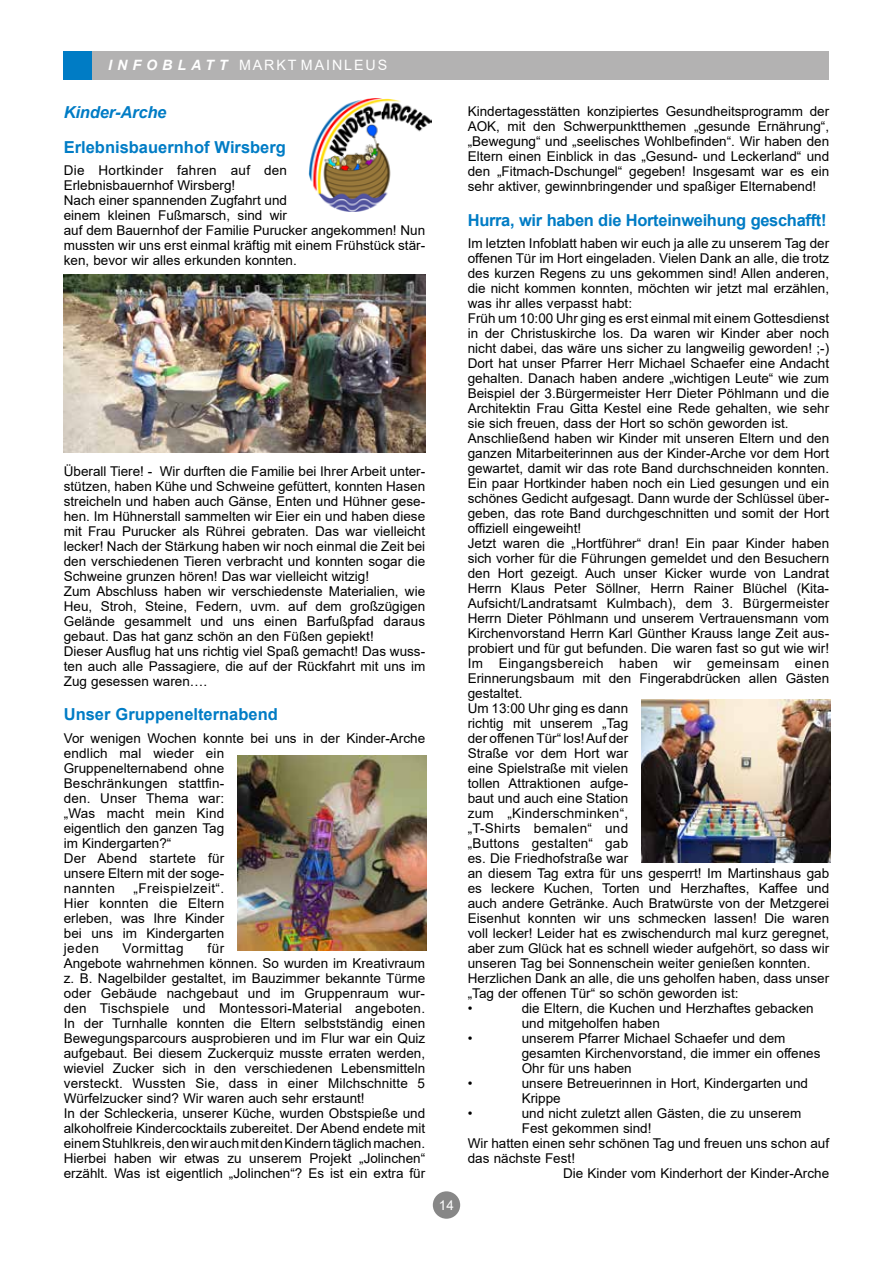
<style>
.page{position:relative;width:893px;height:1263px;background:#fff}
.page>*{position:absolute;margin:0;border:0;box-sizing:border-box;transform-origin:0 0}
.t1{font:700 16.5px "Arial";color:#007cc5}
.t2{font:700 16.5px "Arial";letter-spacing:-.02em;color:#007cc5}
.t3{font:italic 700 16.5px "Arial";letter-spacing:-.01em;color:#007cc5}
.t4{font:14.25px "Arial";letter-spacing:.135em;color:#fff}
.t5{font:13.5px/15px "Arial";color:#000}
.t6{font:13.5px "Arial";letter-spacing:.04em;color:#000}
.t7{font:13.5px "Arial";color:#fff}
.s1{font-weight:700;font-style:italic}
</style>
<div class="page">
<div style="left:64px;top:51px;width:765px;height:28px;background:#b3b2b2"></div>
<div style="left:64px;top:51px;width:28px;height:28px;background:#007cc5"></div>
<div style="left:433px;top:1191px;width:27px;height:28px;background:#878787;border-radius:50%"></div>
<img style="left:309px;top:98px;width:122px;height:114px">
<img style="left:64px;top:274px;width:361px;height:178px">
<img style="left:641px;top:700px;width:189px;height:162px">
<img style="left:237px;top:756px;width:189px;height:194px">
<p class="t4" style="left:108px;top:55px;width:281px"><span class="s1">I N F O B L AT T</span> MARKT MAINLEUS</p>
<p class="t3" style="left:64px;top:102px;width:104px">Kinder-Arche</p>
<p class="t1" style="left:64px;top:135px;width:224px">Erlebnisbauernhof Wirsberg</p>
<p class="t5" style="left:64px;top:163px;width:363px">Die Hortkinder fahren auf den<br>Erlebnisbauernhof Wirsberg!<br>Nach einer spannenden Zugfahrt und<br>einem kleinen Fußmarsch, sind wir<br>auf dem Bauernhof der Familie Purucker angekommen! Nun mussten wir uns erst einmal kräftig mit einem Frühstück stär&shy;ken, bevor wir alles erkunden konnten.</p>
<p class="t5" style="left:64px;top:463px;width:363px">Überall Tiere! - Wir durften die Familie bei Ihrer Arbeit unter&shy;stützen, haben Kühe und Schweine gefüttert, konnten Hasen streicheln und haben auch Gänse, Enten und Hühner gese&shy;hen. Im Hühnerstall sammelten wir Eier ein und haben diese mit Frau Purucker als Rührei gebraten. Das war vielleicht lecker! Nach der Stärkung haben wir noch einmal die Zeit bei den verschiedenen Tieren verbracht und konnten sogar die Schweine grunzen hören! Das war vielleicht witzig!<br>Zum Abschluss haben wir verschiedenste Materialien, wie Heu, Stroh, Steine, Federn, uvm. auf dem großzügigen Gelände gesammelt und uns einen Barfußpfad daraus gebaut. Das hat ganz schön an den Füßen gepiekt!<br>Dieser Ausflug hat uns richtig viel Spaß gemacht! Das wuss&shy;ten auch alle Passagiere, die auf der Rückfahrt mit uns im Zug gesessen waren….</p>
<p class="t1" style="left:64px;top:703px;width:216px">Unser Gruppenelternabend</p>
<p class="t5" style="left:64px;top:730px;width:363px">Vor wenigen Wochen konnte bei uns in der Kinder-Arche endlich mal wieder ein<br>Gruppenelternabend ohne<br>Beschränkungen stattfin-<br>den. Unser Thema war:<br>„Was macht mein Kind<br>eigentlich den ganzen Tag<br>im Kindergarten?“<br>Der Abend startete für<br>unsere Eltern mit der soge-<br>nannten</p>
<p class="t5" style="left:64px;top:880px;width:162px;text-align:justify;text-indent:70px">„Freispielzeit“.<br>Hier konnten die Eltern erleben, was Ihre Kinder bei uns im Kindergarten jeden</p>
<p class="t5" style="left:64px;top:940px;width:363px;text-indent:144px">für<br>Angebote wahrnehmen können. So wurden im Kreativraum z. B. Nagelbilder gestaltet, im Bauzimmer bekannte Türme oder Gebäude nachgebaut und im Gruppenraum wur&shy;den Tischspiele und Montessori-Material angeboten.<br>In der Turnhalle konnten die Eltern selbstständig einen Bewegungsparcours ausprobieren und im Flur war ein Quiz aufgebaut. Bei diesem Zuckerquiz musste erraten werden, wieviel Zucker sich in den verschiedenen Lebensmitteln versteckt. Wussten Sie, dass in einer Milchschnitte 5<br>Würfelzucker sind? Wir waren auch sehr erstaunt!<br>In der Schleckeria, unserer Küche, wurden Obstspieße und alkoholfreie Kindercocktails zubereitet. Der Abend endete mit einem Stuhlkreis, den wir auch mit den Kindern täglich machen.<br>Hierbei haben wir etwas zu unserem Projekt „Jolinchen“ erzählt. Was ist eigentlich „Jolinchen“? Es ist ein extra für</p>
<p class="t6" style="left:123px;top:939px;width:63px">Vormittag</p>
<p class="t7" style="left:439px;top:1195px;width:17px">14</p>
<p class="t5" style="left:468px;top:104px;width:363px;text-align:justify">Kindertagesstätten konzipiertes Gesundheitsprogramm der AOK, mit den Schwerpunktthemen „gesunde Ernährung“, „Bewegung“ und „seelisches Wohlbefinden“. Wir haben den Eltern einen Einblick in das „Gesund- und Leckerland“ und den „Fitmach-Dschungel“ gegeben! Insgesamt war es ein sehr aktiver, gewinnbringender und spaßiger Elternabend!</p>
<p class="t2" style="left:468px;top:208px;width:360px">Hurra, wir haben die Horteinweihung geschafft!</p>
<p class="t5" style="left:468px;top:236px;width:363px">Im letzten Infoblatt haben wir euch ja alle zu unserem Tag der offenen Tür im Hort eingeladen. Vielen Dank an alle, die trotz des kurzen Regens zu uns gekommen sind! Allen anderen, die nicht kommen konnten, möchten wir jetzt mal erzählen, was ihr alles verpasst habt:<br>Früh um 10:00 Uhr ging es erst einmal mit einem Gottesdienst in der Christuskirche los. Da waren wir Kinder aber noch nicht dabei, das wäre uns sicher zu langweilig geworden! ;-)<br>Dort hat unser Pfarrer Herr Michael Schaefer eine Andacht gehalten. Danach haben andere „wichtigen Leute“ wie zum Beispiel der 3.Bürgermeister Herr Dieter Pöhlmann und die Architektin Frau Gitta Kestel eine Rede gehalten, wie sehr sie sich freuen, dass der Hort so schön geworden ist.<br>Anschließend haben wir Kinder mit unseren Eltern und den ganzen Mitarbeiterinnen aus der Kinder-Arche vor dem Hort gewartet, damit wir das rote Band durchschneiden konnten.<br>Ein paar Hortkinder haben noch ein Lied gesungen und ein schönes Gedicht aufgesagt. Dann wurde der Schlüssel über&shy;geben, das rote Band durchgeschnitten und somit der Hort offiziell eingeweiht!<br>Jetzt waren die „Hortführer“ dran! Ein paar Kinder haben sich vorher für die Führungen gemeldet und den Besuchern den Hort gezeigt. Auch unser Kicker wurde von Landrat Herrn Klaus Peter Söllner, Herrn Rainer Blüchel (Kita-Aufsicht/Landratsamt Kulmbach), dem 3. Bürgermeister Herrn Dieter Pöhlmann und unserem Vertrauensmann vom Kirchenvorstand Herrn Karl Günther Krauss lange Zeit aus&shy;probiert und für gut befunden. Die waren fast so gut wie wir!<br>Im Eingangsbereich haben wir gemeinsam einen Erinnerungsbaum mit den Fingerabdrücken allen Gästen gestaltet.<br>Um 13:00 Uhr ging es dann<br>richtig mit unserem „Tag<br>der offenen Tür“ los! Auf der<br>Straße vor dem Hort war<br>eine Spielstraße mit vielen<br>tollen Attraktionen aufge-<br>baut und auch eine Station<br>zum „Kinderschminken“,<br>„T-Shirts bemalen“ und<br>„Buttons gestalten“ gab<br>es. Die Friedhofstraße war<br>an diesem Tag extra für uns gesperrt! Im Martinshaus gab es leckere Kuchen, Torten und Herzhaftes, Kaffee und auch andere Getränke. Auch Bratwürste von der Metzgerei Eisenhut konnten wir uns schmecken lassen! Die waren voll lecker! Leider hat es zwischendurch mal kurz geregnet, aber zum Glück hat es schnell wieder aufgehört, so dass wir unseren Tag bei Sonnenschein weiter genießen konnten.<br>Herzlichen Dank an alle, die uns geholfen haben, dass unser „Tag der offenen Tür“ so schön geworden ist:<br>•</p>
<p class="t5" style="left:522px;top:1001px;width:293px">die Eltern, die Kuchen und Herzhaftes gebacken und mitgeholfen haben</p>
<p class="t5" style="left:468px;top:1031px;width:6px">•</p>
<p class="t5" style="left:522px;top:1031px;width:300px">unserem Pfarrer Michael Schaefer und dem gesamten Kirchenvorstand, die immer ein offenes<br>Ohr für uns haben</p>
<p class="t5" style="left:468px;top:1076px;width:6px">•</p>
<p class="t5" style="left:522px;top:1076px;width:288px">unsere Betreuerinnen in Hort, Kindergarten und<br>Krippe</p>
<p class="t5" style="left:468px;top:1106px;width:6px">•</p>
<p class="t5" style="left:522px;top:1106px;width:281px">und nicht zuletzt allen Gästen, die zu unserem</p>
<p class="t5" style="left:522px;top:1121px;width:131px">Fest gekommen sind!</p>
<p class="t5" style="left:468px;top:1136px;width:363px">Wir hatten einen sehr schönen Tag und freuen uns schon auf</p>
<p class="t5" style="left:468px;top:1151px;width:109px">das nächste Fest!</p>
<p class="t5" style="left:563px;top:1166px;width:267px">Die Kinder vom Kinderhort der Kinder-Arche</p>
</div>
